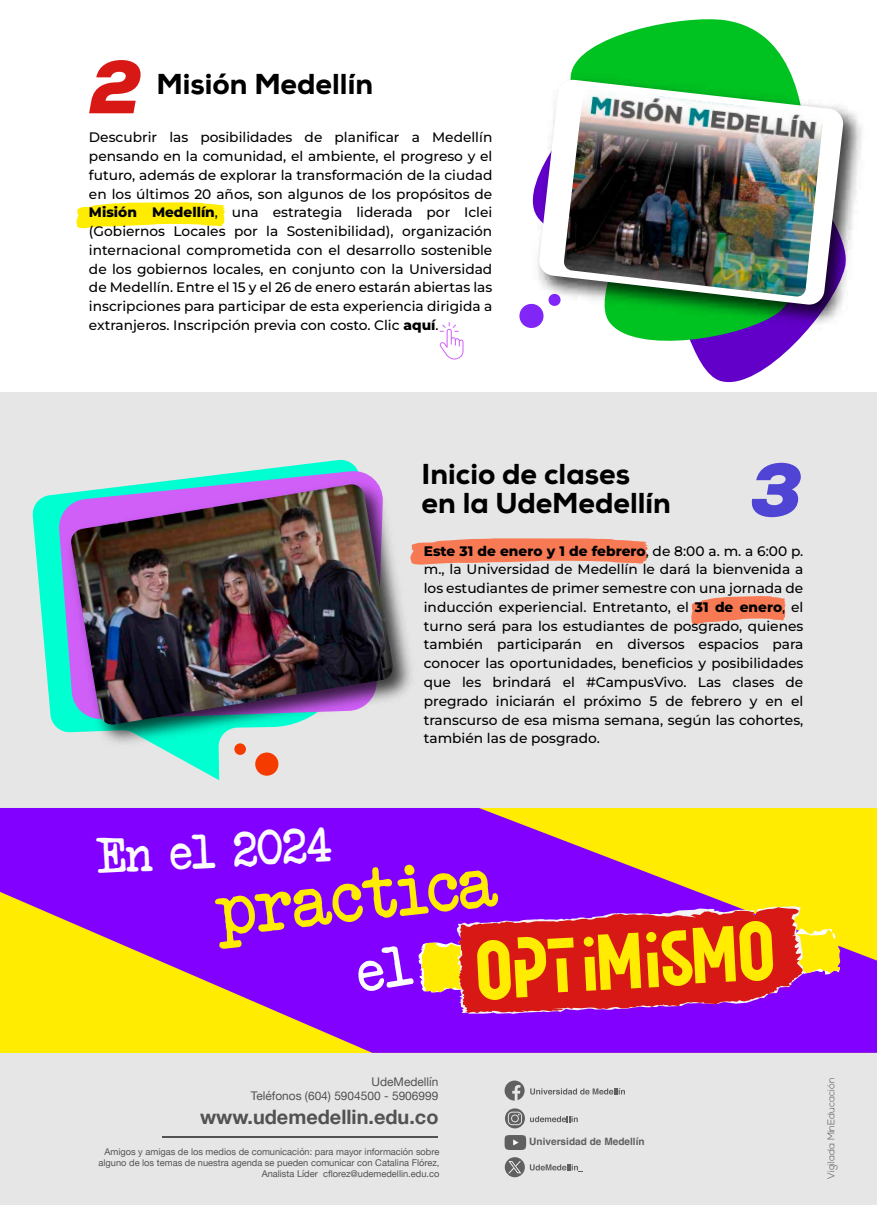
<style>
.page{position:relative;width:877px;height:1205px;background:#fff}
.page>*{position:absolute;margin:0;border:0;box-sizing:border-box;transform-origin:0 0}
.t1{font:italic 900 75px "Nexa";color:#d71815}
.t2{font:italic 900 75px "Nexa";color:#4f44d4}
.t3{font:70.5px "Another Typewriter";color:#ffec00}
.t4{font:47.62px "Another Typewriter";color:#fcfcfc}
.t5{font:800 28.75px/28.9px "Nexa";color:#000}
.t6{font:700 19.88px "Helvetica Neue";color:#525252}
.t7{font:500 13.75px/18.8px "Montserrat";color:#000;text-align:justify}
.t8{font:11.88px/14.2px "Helvetica Neue";color:#525252;text-align:right}
.t9{font:700 10.12px "Helvetica";color:#606060}
.t10{font:300 9.88px "Nexa";color:#515151}
.t11{font:9.25px/11.1px "Helvetica Neue";color:#525252;text-align:right}
.s1{font-weight:800}
</style>
<div class="page">
<div style="left:0;top:1051px;width:877px;height:154px;background:#e6e6e6"></div>
<svg style="left:697px;top:356px;width:84px;height:27px;fill:#6200ca"></svg>
<svg style="left:572px;top:19px;width:234px;height:337px"></svg>
<svg style="left:519px;top:304px;width:9px;height:24px"></svg>
<svg style="left:76px;top:202px;width:149px;height:27px"></svg>
<svg style="left:530px;top:1088px;width:95px;height:6px"></svg>
<svg style="left:530px;top:1164px;width:53px;height:8px"></svg>
<svg style="left:504px;top:1080px;width:20px;height:20px"></svg>
<svg style="left:505px;top:1108px;width:73px;height:20px"></svg>
<div style="left:504px;top:1135px;width:22px;height:15px;background:#606060;border-radius:6px"></div>
<svg style="left:513px;top:1139px;width:6px;height:6px"></svg>
<hr style="left:162px;top:1135px;width:276px;height:2px;background:#525252">
<div style="left:505px;top:1157px;width:20px;height:20px;background:#606060;border-radius:50%"></div>
<svg style="left:508px;top:1161px;width:13px;height:12px"></svg>
<div style="left:0;top:392px;width:877px;height:420px;background:#e6e6e6"></div>
<svg style="left:32px;top:459px;width:325px;height:321px"></svg>
<svg style="left:58px;top:469px;width:309px;height:250px"></svg>
<div style="left:255px;top:752px;width:23px;height:23px;background:#f63b01;border-radius:50%"></div>
<svg style="left:234px;top:743px;width:12px;height:12px"></svg>
<svg style="left:420px;top:538px;width:227px;height:26px;background:#f58766"></svg>
<svg style="left:439px;top:322px;width:24px;height:37px"></svg>
<svg style="left:0;top:808px;width:877px;height:244px;background:#ae54a3"></svg>
<svg style="left:691px;top:596px;width:94px;height:28px"></svg>
<img style="left:528px;top:70px;width:334px;height:262px">
<svg style="left:538px;top:79px;width:306px;height:226px"></svg>
<img style="left:563px;top:89px;width:260px;height:208px">
<img style="left:61px;top:474px;width:359px;height:278px">
<img style="left:70px;top:484px;width:324px;height:241px">
<svg style="left:356px;top:906px;width:484px;height:108px;background:#c74f61"></svg>
<h1 class="t1" style="left:90px;top:39px;width:53px">2</h1>
<h3 class="t5" style="left:156px;top:69px;width:218px">Misión Medellín</h3>
<p class="t7" style="left:89px;top:127px;width:405px">Descubrir las posibilidades de planificar a Medellín pensando en la comunidad, el ambiente, el progreso y el futuro, además de explorar la transformación de la ciudad en los últimos 20 años, son algunos de los propósitos de <span class="s1">Misión Medellín</span>, una estrategia liderada por Iclei (Gobiernos Locales por la Sostenibilidad), organización internacional comprometida con el desarrollo sostenible de los gobiernos locales, en conjunto con la Universidad de Medellín. Entre el 15 y el 26 de enero estarán abiertas las inscripciones para participar de esta experiencia dirigida a extranjeros. Inscripción previa con costo. Clic <span class="s1">aquí</span>.</p>
<h3 class="t5" style="left:421px;top:459px;width:251px">Inicio de clases en la UdeMedellín</h3>
<h1 class="t2" style="left:750px;top:442px;width:54px">3</h1>
<p class="t7" style="left:424px;top:541px;width:381px"><span class="s1">Este 31 de enero y 1 de febrero</span>, de 8:00 a. m. a 6:00 p. m., la Universidad de Medellín le dará la bienvenida a los estudiantes de primer semestre con una jornada de inducción experiencial. Entretanto, el <span class="s1">31 de enero</span>, el turno será para los estudiantes de posgrado, quienes también participarán en diversos espacios para conocer las oportunidades, beneficios y posibilidades que les brindará el #CampusVivo. Las clases de pregrado iniciarán el próximo 5 de febrero y en el transcurso de esa misma semana, según las cohortes, también las de posgrado.</p>
<h3 class="t4" style="left:95px;top:826px;width:237px;rotate:-3deg">En el 2024</h3>
<h2 class="t3" style="left:210px;top:866px;width:285px;rotate:-6deg">practica</h2>
<p class="t8" style="left:251px;top:1075px;width:189px">UdeMedellín<br>Teléfonos (604) 5904500 - 5906999</p>
<h3 class="t6" style="left:200px;top:1101px;width:240px">www.udemedellin.edu.co</h3>
<p class="t11" style="left:99px;top:1146px;width:342px">Amigos y amigas de los medios de comunicación: para mayor información sobre alguno de los temas de nuestra agenda se pueden comunicar con Catalina Flórez,<br>Analista Líder cflorez@udemedellin.edu.co</p>
<p class="t9" style="left:529px;top:1135px;width:117px">Universidad de Medellín</p>
<p class="t10" style="left:825px;top:1178px;width:102px;rotate:-90deg">Vigilada MinEducación</p>
</div>
